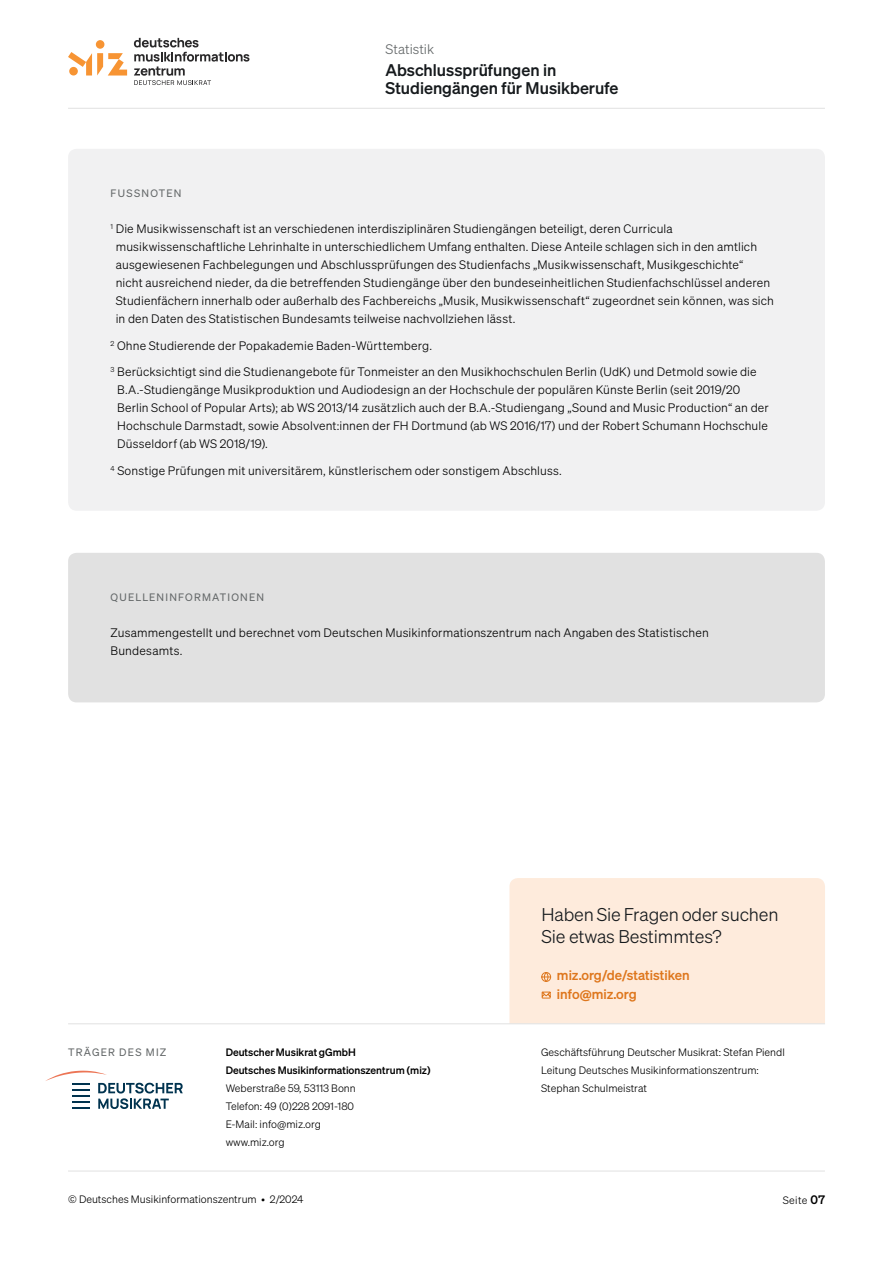
<style>
.page{position:relative;width:893px;height:1263px;background:#fff}
.page>*{position:absolute;margin:0;border:0;box-sizing:border-box;transform-origin:0 0}
.t1{font:18px/22.5px "Sohne Leicht";letter-spacing:-.01em;color:#161a1d}
.t2{font:16.5px/18px "Sohne Kraftig";color:#161a1d}
.t3{font:13.5px/19.5px "Sohne Kraftig";color:#de761c}
.t4{font:13.5px "Sohne Leicht";color:#636768}
.t5{font:12px/18px "Sohne Leicht";letter-spacing:.01em;color:#000}
.t6{font:10.5px/18px "Sohne Leicht";color:#000}
.t7{font:10.5px/18px "Sohne Kraftig";color:#000}
.t8{font:10.5px "Sohne Buch";letter-spacing:.115em;color:#636768}
.s1{font-family:"Sohne Kraftig";font-size:12px}
</style>
<div class="page">
<hr style="left:68px;top:108px;width:757px;height:1px;background:#e1e1e1">
<hr style="left:68px;top:1171px;width:757px;height:1px;background:#e1e1e1">
<div style="left:509px;top:878px;width:316px;height:145px;background:#feebdc"></div>
<svg style="left:541px;top:991px;width:10px;height:8px"></svg>
<svg style="left:541px;top:972px;width:10px;height:10px"></svg>
<svg style="left:45px;top:1071px;width:138px;height:38px"></svg>
<hr style="left:68px;top:1023px;width:757px;height:1px;background:#e1e1e1">
<svg style="left:134px;top:38px;width:115px;height:47px"></svg>
<div style="left:96px;top:40px;width:8px;height:9px;background:#f79433;border-radius:50%"></div>
<svg style="left:68px;top:52px;width:59px;height:24px"></svg>
<div style="left:68px;top:553px;width:757px;height:149px;background:#e1e1e1;border-radius:9px"></div>
<div style="left:68px;top:149px;width:757px;height:362px;background:#f1f1f2;border-radius:9px"></div>
<p class="t4" style="left:386px;top:41px;width:50px">Statistik</p>
<h2 class="t2" style="left:386px;top:61px;width:234px">Abschlussprüfungen in<br>Studiengängen für Musikberufe</h2>
<p class="t8" style="left:111px;top:187px;width:64px">FUSSNOTEN</p>
<p class="t5" style="left:116px;top:220px;width:660px;text-indent:-5px"><sup>1</sup> Die Musikwissenschaft ist an verschiedenen interdisziplinären Studiengängen beteiligt, deren Curricula musikwissenschaftliche Lehrinhalte in unterschiedlichem Umfang enthalten. Diese Anteile schlagen sich in den amtlich ausgewiesenen Fachbelegungen und Abschlussprüfungen des Studienfachs „Musikwissenschaft, Musikgeschichte“<br>nicht ausreichend nieder, da die betreffenden Studiengänge über den bundeseinheitlichen Studienfachschlüssel anderen Studienfächern innerhalb oder außerhalb des Fachbereichs „Musik, Musikwissenschaft“ zugeordnet sein können, was sich in den Daten des Statistischen Bundesamts teilweise nachvollziehen lässt.</p>
<p class="t5" style="left:111px;top:336px;width:323px"><sup>2</sup> Ohne Studierende der Popakademie Baden-Württemberg.</p>
<p class="t5" style="left:117px;top:363px;width:653px;text-indent:-7px"><sup>3</sup> Berücksichtigt sind die Studienangebote für Tonmeister an den Musikhochschulen Berlin (UdK) und Detmold sowie die B.A.-Studiengänge Musikproduktion und Audiodesign an der Hochschule der populären Künste Berlin (seit 2019/20<br>Berlin School of Popular Arts); ab WS 2013/14 zusätzlich auch der B.A.-Studiengang „Sound and Music Production“ an der Hochschule Darmstadt, sowie Absolvent:innen der FH Dortmund (ab WS 2016/17) und der Robert Schumann Hochschule Düsseldorf (ab WS 2018/19).</p>
<p class="t5" style="left:111px;top:461px;width:453px"><sup>4</sup> Sonstige Prüfungen mit universitärem, künstlerischem oder sonstigem Abschluss.</p>
<p class="t8" style="left:111px;top:591px;width:101px">QUELLENINFORMAT</p>
<p class="t8" style="left:228px;top:591px;width:38px">IONEN</p>
<p class="t5" style="left:111px;top:624px;width:600px">Zusammengestellt und berechnet vom Deutschen Musikinformationszentrum nach Angaben des Statistischen<br>Bundesamts.</p>
<p class="t8" style="left:68px;top:1046px;width:100px">TRÄGER DES M IZ</p>
<p class="t7" style="left:226px;top:1043px;width:206px">Deutscher Musikrat gGmbH<br>Deutsches Musikinformationszentrum (miz)</p>
<p class="t6" style="left:226px;top:1079px;width:132px">Weberstraße 59, 53113 Bonn<br>Telefon: 49 (0)228 2091-180<br>E-Mail: info@miz.org www.miz.org</p>
<h1 class="t1" style="left:541px;top:903px;width:239px">Haben Sie Fragen oder suchen<br>Sie etwas Bestimmtes?</h1>
<p class="t3" style="left:557px;top:965px;width:134px">miz.org/de/statistiken info@miz.org</p>
<p class="t6" style="left:541px;top:1043px;width:245px">Geschäftsführung Deutscher Musikrat: Stefan Piendl<br>Leitung Deutsches Musikinformationszentrum:<br>Stephan Schulmeistrat</p>
<p class="t6" style="left:68px;top:1190px;width:237px">© Deutsches Musikinformationszentrum • 2/2024</p>
<p class="t6" style="left:783px;top:1191px;width:44px">Seite <span class="s1">07</span></p>
</div>
